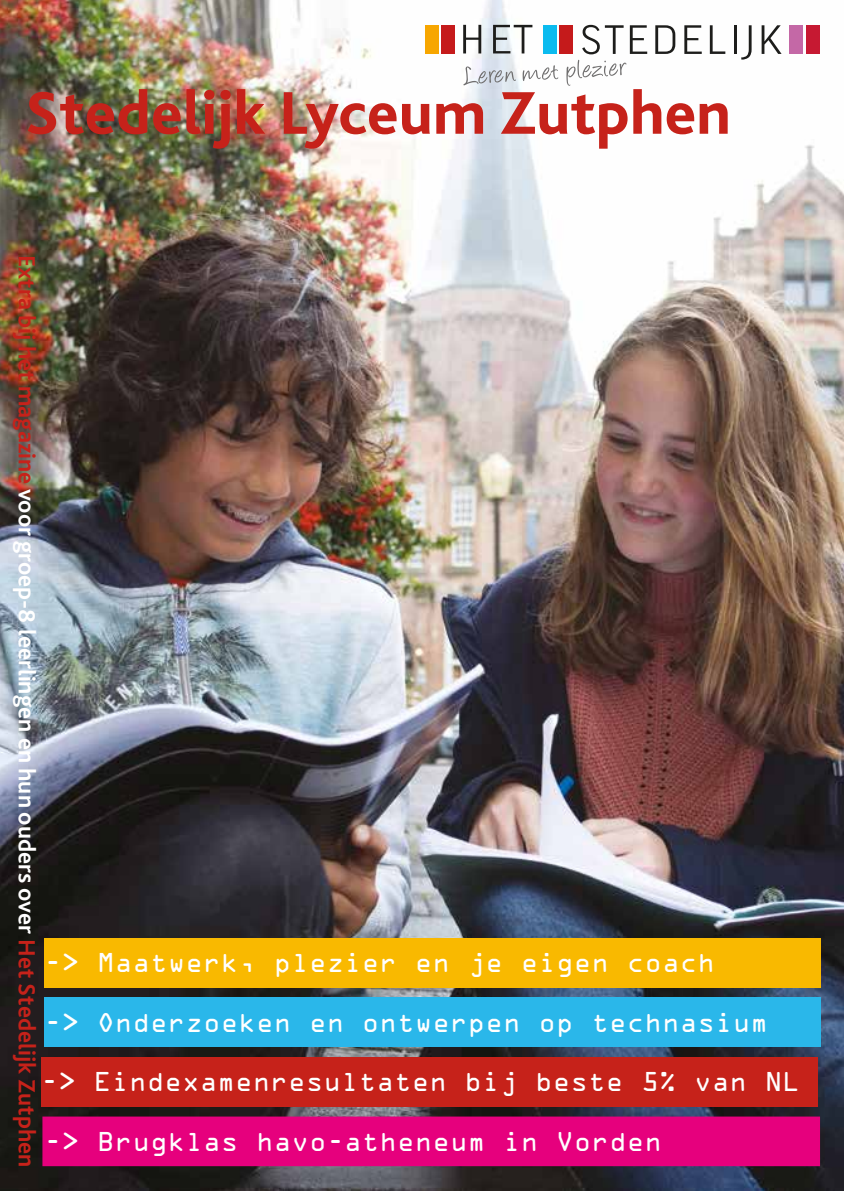
<style>
.page{position:relative;width:844px;height:1191px;background:#fff}
.page>*{position:absolute;margin:0;border:0;box-sizing:border-box;transform-origin:0 0}
.t1{font:800 63px "Bliss 2";color:#c6221a}
.t2{font:24.5px "OCRA Std";color:#fff}
.t3{font:700 24.5px "Bliss 2";color:#c6221a}
.s1{color:#fff}
</style>
<div class="page">
<img style="left:0;top:0;width:843px;height:1191px">
<svg style="left:582px;top:25px;width:41px;height:29px"></svg>
<svg style="left:629px;top:25px;width:18px;height:29px"></svg>
<svg style="left:655px;top:25px;width:20px;height:29px"></svg>
<svg style="left:684px;top:25px;width:17px;height:29px"></svg>
<svg style="left:709px;top:25px;width:16px;height:29px"></svg>
<hr style="left:733px;top:25px;width:3px;height:29px;background:#1d1d1b">
<svg style="left:741px;top:25px;width:10px;height:35px"></svg>
<svg style="left:761px;top:25px;width:20px;height:29px"></svg>
<svg style="left:493px;top:25px;width:39px;height:28px"></svg>
<svg style="left:463px;top:25px;width:18px;height:28px"></svg>
<div style="left:543px;top:25px;width:13px;height:28px;background:#0bbbef"></div>
<div style="left:559px;top:25px;width:13px;height:28px;background:#c51a1b"></div>
<div style="left:425px;top:25px;width:13px;height:28px;background:#f7a600"></div>
<div style="left:441px;top:25px;width:13px;height:28px;background:#c51a1b"></div>
<div style="left:789px;top:25px;width:13px;height:28px;background:#c468a6"></div>
<div style="left:805px;top:25px;width:14px;height:28px;background:#c61932"></div>
<svg style="left:463px;top:66px;width:53px;height:19px"></svg>
<svg style="left:522px;top:65px;width:36px;height:16px"></svg>
<svg style="left:566px;top:60px;width:60px;height:26px"></svg>
<div style="left:44px;top:938px;width:776px;height:49px;background:#f9b900"></div>
<div style="left:44px;top:997px;width:776px;height:50px;background:#2ab7ea"></div>
<div style="left:41px;top:1057px;width:776px;height:49px;background:#c6221a"></div>
<div style="left:43px;top:1117px;width:776px;height:48px;background:#e6007d"></div>
<div style="left:42px;top:1116px;width:777px;height:50px;border:2px solid #e6007d"></div>
<h1 class="t1" style="left:25px;top:74px;width:707px">Stedelijk Lyceum Zutphen</h1>
<p class="t3" style="left:42px;top:255px;width:914px;rotate:90deg">Extra bij het magazine <span class="s1">voor groep-8 leerlingen en hun ouders over</span> Het Stedelijk Zutphen</p>
<p class="t2" style="left:44px;top:952px;width:672px">-&gt; Maatwerk, plezier en je eigen coach</p>
<p class="t2" style="left:44px;top:1011px;width:725px">-&gt; Onderzoeken en ontwerpen op technasium</p>
<p class="t2" style="left:41px;top:1071px;width:760px">-&gt; Eindexamenresultaten bij beste 5% van NL</p>
<p class="t2" style="left:44px;top:1130px;width:619px">-&gt; Brugklas havo-atheneum in Vorden</p>
</div>
